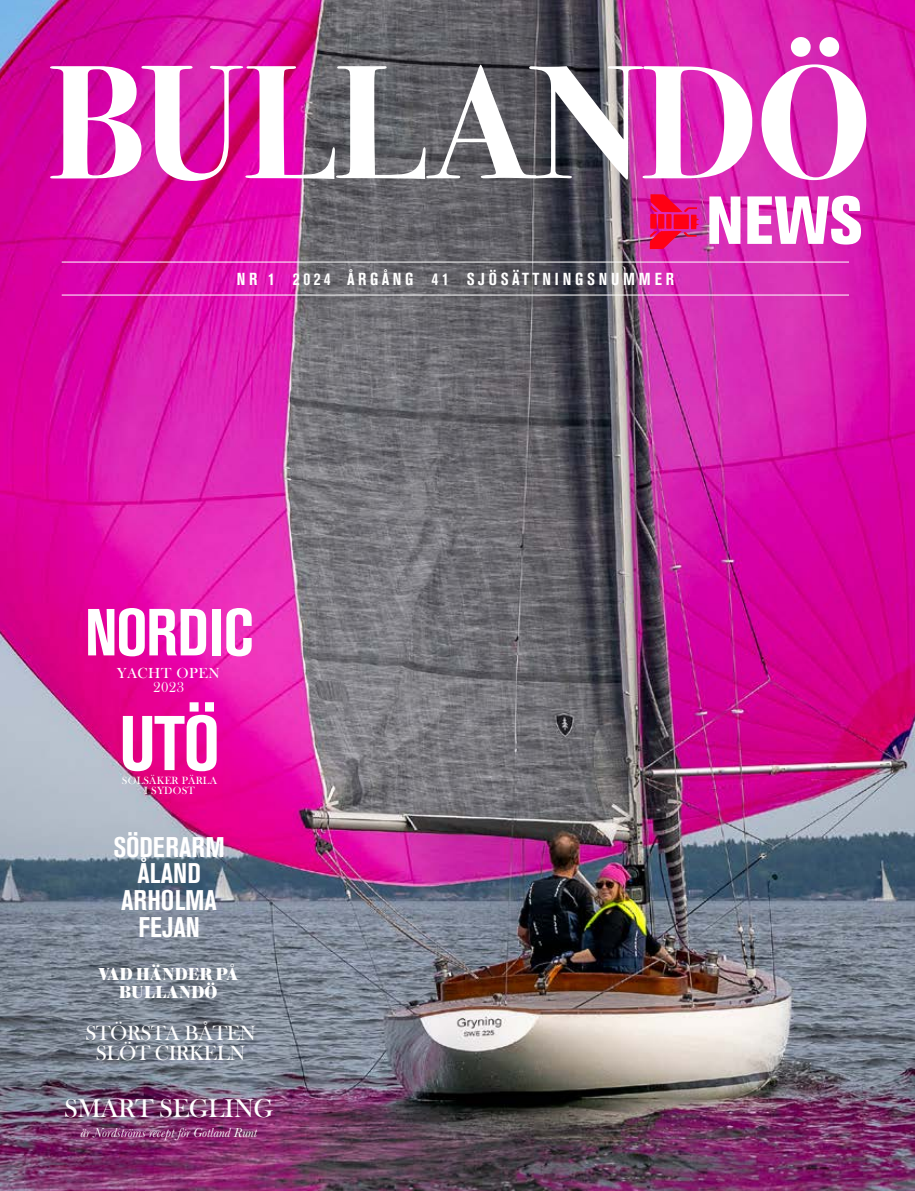
<style>
.page{position:relative;width:915px;height:1191px;background:#fff}
.page>*{position:absolute;margin:0;border:0;box-sizing:border-box;transform-origin:0 0}
.t1{font:700 condensed 76.65px "Akzidenz Grotesk BE";color:#fff}
.t2{font:700 condensed 65.7px "Akzidenz Grotesk BE";letter-spacing:-.005em;color:#fff}
.t3{font:700 condensed 28.2px/26.8px "Akzidenz Grotesk BE";color:#fff;text-align:center}
.t4{font:26.4px "Bask Old Face";letter-spacing:-.02em;color:#fff}
.t5{font:21.3px/20.9px "Bask Old Face";letter-spacing:-.02em;color:#fff;text-align:center}
.t6{font:900 18.3px/17.5px "Austin";color:#fff;text-align:center}
.t7{font:700 condensed 17.25px "Akzidenz Grotesk BE";letter-spacing:.215em;color:#fff}
.t8{font:15px/14.7px "Baskerville Old Face";letter-spacing:.04em;color:#fff;text-align:center}
.t9{font:italic 13.5px "Baskerville";color:#fff}
.t10{font:10.8px/10.8px "Bask Old Face";letter-spacing:.02em;color:#fff;text-align:center}
</style>
<div class="page">
<img style="left:0;top:0;width:914px;height:1191px">
<svg style="left:649px;top:194px;width:49px;height:55px"></svg>
<hr style="left:62px;top:262px;width:786px;height:1px;background:#fff">
<hr style="left:62px;top:295px;width:786px;height:1px;background:#fff">
<svg style="left:50px;top:37px;width:815px;height:144px"></svg>
<svg style="left:709px;top:196px;width:151px;height:48px"></svg>
<p class="t7" style="left:237px;top:269px;width:438px">NR 1 2024 ÅRGÅNG 41 SJÖSÄTTNINGSNUMMER</p>
<h2 class="t2" style="left:85px;top:595px;width:170px">NORDIC</h2>
<p class="t8" style="left:117px;top:665px;width:104px">YACHT OPEN<br>2023</p>
<h1 class="t1" style="left:119px;top:699px;width:102px">UTÖ</h1>
<p class="t10" style="left:122px;top:775px;width:97px">SOLSÄKER PÄRLA<br>I SYDOST</p>
<h3 class="t3" style="left:113px;top:833px;width:113px">SÖDERARM<br>ÅLAND<br>ARHOLMA<br>FEJAN</h3>
<p class="t6" style="left:98px;top:965px;width:142px">VAD HÄNDER PÅ<br>BULLANDÖ</p>
<p class="t5" style="left:85px;top:1022px;width:172px">STÖRSTA BÅTEN<br>SLÖT CIRKELN</p>
<h3 class="t4" style="left:64px;top:1094px;width:211px">SMART SEGLING</h3>
<p class="t9" style="left:81px;top:1123px;width:178px">är Nordströms recept för Gotland Runt</p>
</div>
